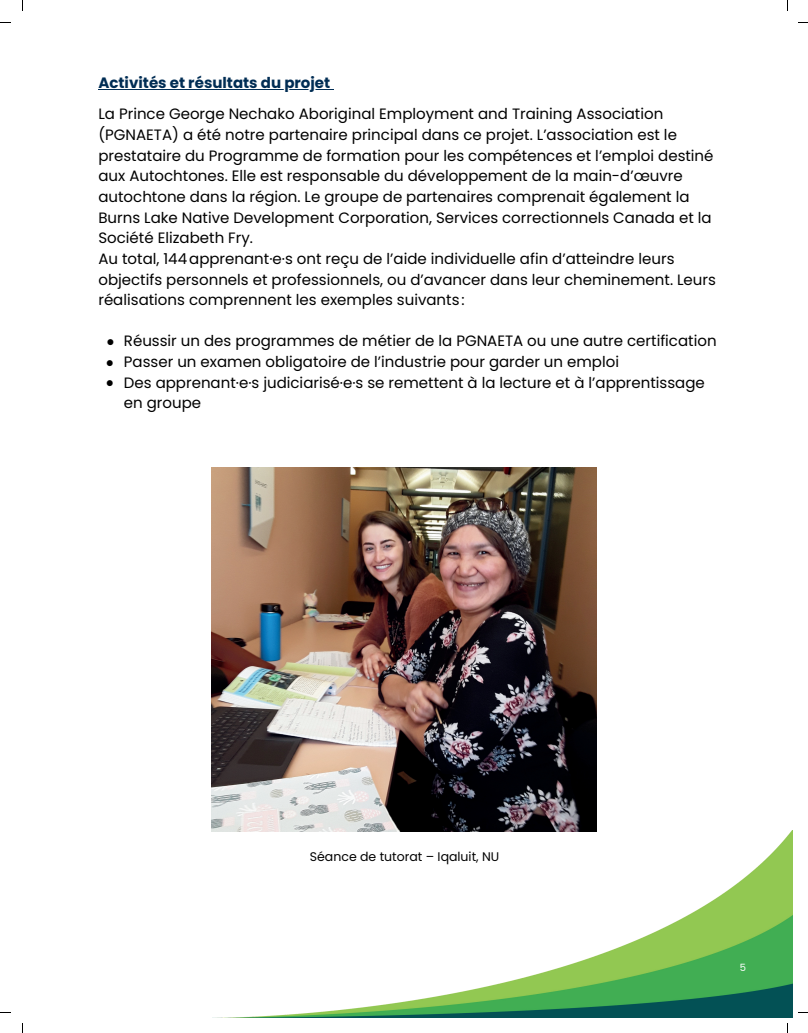
<style>
.page{position:relative;width:808px;height:1033px;background:#fff}
.page>*{position:absolute;margin:0;border:0;box-sizing:border-box;transform-origin:0 0}
.t1{font:15px/20.6px "Poppins";color:#000}
.t2{font:700 15px "Poppins";color:#012d54}
.t3{font:12.5px "Poppins";color:#000}
.t4{font:10px "Poppins";color:#fff}
.s1{font-family:"Minion Pro";font-size:22.5px}
</style>
<div class="page">
<hr style="left:98px;top:89px;width:232px;height:1px;background:#012d54">
<img style="left:213px;top:830px;width:579px;height:187px">
<img style="left:212px;top:467px;width:384px;height:364px">
<h3 class="t2" style="left:98px;top:74px;width:233px">Activités et résultats du projet</h3>
<p class="t1" style="left:98px;top:104px;width:619px">La Prince George Nechako Aboriginal Employment and Training Association (PGNAETA) a été notre partenaire principal dans ce projet. L’association est le prestataire du Programme de formation pour les compétences et l’emploi destiné aux Autochtones. Elle est responsable du développement de la main-d’œuvre autochtone dans la région. Le groupe de partenaires comprenait également la Burns Lake Native Development Corporation, Services correctionnels Canada et la Société Elizabeth Fry.<br>Au total, 144 apprenant·e·s ont reçu de l’aide individuelle afin d’atteindre leurs objectifs personnels et professionnels, ou d’avancer dans leur cheminement. Leurs réalisations comprennent les exemples suivants :</p>
<p class="t1" style="left:106px;top:331px;width:612px"><span class="s1">•</span> Réussir un des programmes de métier de la PGNAETA ou une autre certification</p>
<p class="t1" style="left:105px;top:351px;width:515px"><span class="s1">•</span> Passer un examen obligatoire de l’industrie pour garder un emploi</p>
<p class="t1" style="left:124px;top:372px;width:582px;text-indent:-18px"><span class="s1">•</span> Des apprenant·e·s judiciarisé·e·s se remettent à la lecture et à l’apprentissage en groupe</p>
<p class="t3" style="left:310px;top:849px;width:191px">Séance de tutorat – Iqaluit, NU</p>
<p class="t4" style="left:739px;top:961px;width:8px">5</p>
</div>
